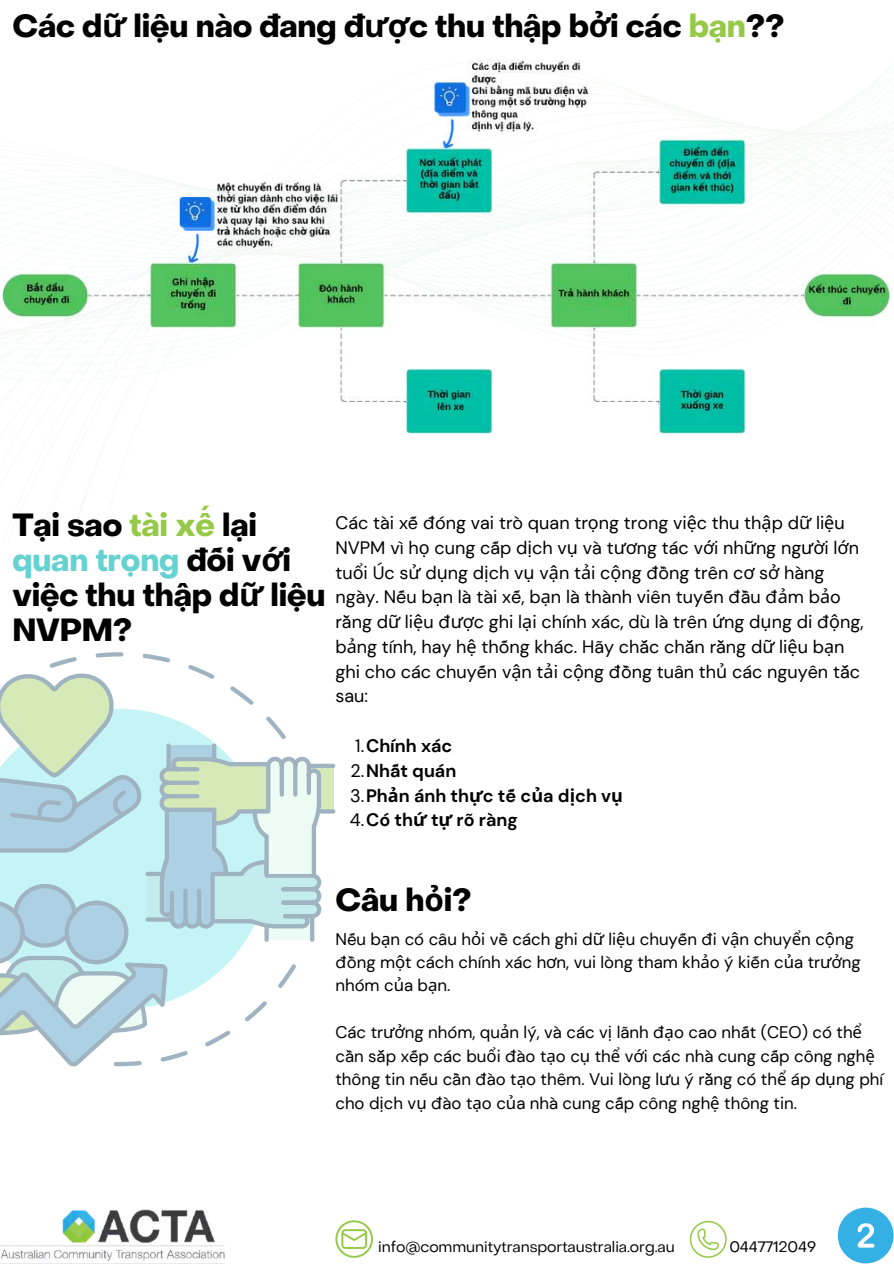
<style>
.page{position:relative;width:894px;height:1264px;background:#fff}
.page>*{position:absolute;margin:0;border:0;box-sizing:border-box;transform-origin:0 0}
.t1{font:700 31.5px/34.8px "Object Sans";letter-spacing:-.005em;color:#000}
.t2{font:18px/24.8px "DM Sans";color:#000}
.t3{font:700 18px/24.8px "DM Sans";color:#000}
.t4{font:16.8px/23.4px "DM Sans";color:#000}
.t5{font:15px "Object Sans";letter-spacing:-.005em;color:#000}
.s1{font-family:"Noto Sans"}
.s2{color:#97c948}
.s3{color:#66d1d1}
.s4{font-weight:400}
</style>
<div class="page">
<div style="left:837px;top:1207px;width:56px;height:56px;background:#35b0e4;border-radius:50%"></div>
<svg style="left:857px;top:1223px;width:17px;height:24px"></svg>
<svg style="left:309px;top:765px;width:24px;height:46px"></svg>
<svg style="left:0;top:652px;width:324px;height:414px"></svg>
<svg style="left:67px;top:902px;width:59px;height:60px;background:#abcee0"></svg>
<div style="left:65px;top:900px;width:63px;height:64px;border:4px solid #093c5f;border-radius:50%"></div>
<svg style="left:335px;top:1220px;width:37px;height:37px"></svg>
<svg style="left:689px;top:1220px;width:37px;height:37px"></svg>
<img style="left:0;top:1209px;width:224px;height:53px">
<img style="left:0;top:59px;width:893px;height:378px">
<h1 class="t1" style="left:12px;top:12px;width:773px">Các d<span class="s1">ữ</span> liệu nào đang đ<span class="s1">ượ</span>c thu thập b<span class="s1">ở</span>i các <span class="s2">bạn</span>??</h1>
<h1 class="t1" style="left:12px;top:510px;width:314px">Tại sao <span class="s2">tài xế</span> lại <span class="s3">quan trọng</span> đốiố v<span class="s1">ớ</span>i việc thu thập d<span class="s1">ữ</span> liệu<br>NVPM?</h1>
<p class="t2" style="left:335px;top:510px;width:529px">Các tài xế đóng vai trò quan tr<span class="s1">ọ</span>ng trong vi<span class="s1">ệ</span>c thu th<span class="s1">ậ</span>p d<span class="s1">ữ</span> li<span class="s1">ệ</span>u NVPM vì h<span class="s1">ọ</span> cung cấp d<span class="s1">ị</span>ch v<span class="s1">ụ</span> và t<span class="s1">ươ</span>ng tác v<span class="s1">ớ</span>i nh<span class="s1">ữ</span>ng ng<span class="s1">ườ</span>i l<span class="s1">ớ</span>n tu<span class="s1">ổ</span>i Úc s<span class="s1">ử</span> d<span class="s1">ụ</span>ng d<span class="s1">ị</span>ch v<span class="s1">ụ</span> v<span class="s1">ậ</span>n t<span class="s1">ả</span>i c<span class="s1">ộ</span>ng đồng trên c<span class="s1">ơ</span> s<span class="s1">ở</span> hàng ngày. Nếu b<span class="s1">ạ</span>n là tài xế, b<span class="s1">ạ</span>n là thành viên tuyến đầu đ<span class="s1">ả</span>m b<span class="s1">ả</span>o rằng d<span class="s1">ữ</span> li<span class="s1">ệ</span>u đ<span class="s1">ượ</span>c ghi l<span class="s1">ạ</span>i chính xác, dù là trên <span class="s1">ứ</span>ng d<span class="s1">ụ</span>ng di đ<span class="s1">ộ</span>ng, b<span class="s1">ả</span>ng tính, hay h<span class="s1">ệ</span> thống khác. Hãy chắc chắn rằng d<span class="s1">ữ</span> li<span class="s1">ệ</span>u b<span class="s1">ạ</span>n ghi cho các chuyến v<span class="s1">ậ</span>n t<span class="s1">ả</span>i c<span class="s1">ộ</span>ng đồng tuân th<span class="s1">ủ</span> các nguyên tắc sau:</p>
<p class="t3" style="left:350px;top:733px;width:274px;text-indent:5px"><span class="s4">1.</span>Chính xác<br><span class="s4">2.</span>Nhất quán<br><span class="s4">3.</span>Ph<span class="s1">ả</span>n ánh th<span class="s1">ự</span>c tế c<span class="s1">ủ</span>a d<span class="s1">ị</span>ch v<span class="s1">ụ<br></span><span class="s4">4.</span>Có th<span class="s1">ứ</span> t<span class="s1">ự</span> rõ ràng</p>
<h1 class="t1" style="left:335px;top:885px;width:137px">Câu h<span class="s1">ỏ</span>i?</h1>
<p class="t4" style="left:335px;top:927px;width:526px">Nếu b<span class="s1">ạ</span>n có câu h<span class="s1">ỏ</span>i về cách ghi d<span class="s1">ữ</span> li<span class="s1">ệ</span>u chuyến đi v<span class="s1">ậ</span>n chuy<span class="s1">ể</span>n c<span class="s1">ộ</span>ng đồng m<span class="s1">ộ</span>t cách chính xác h<span class="s1">ơ</span>n, vui lòng tham kh<span class="s1">ả</span>o ý kiến c<span class="s1">ủ</span>a tr<span class="s1">ưở</span>ng nhóm c<span class="s1">ủ</span>a b<span class="s1">ạ</span>n.</p>
<p class="t4" style="left:335px;top:1020px;width:549px">Các tr<span class="s1">ưở</span>ng nhóm, qu<span class="s1">ả</span>n lý, và các v<span class="s1">ị</span> lãnh đ<span class="s1">ạ</span>o cao nhất (CEO) có th<span class="s1">ể </span>cần sắp xếp các bu<span class="s1">ổ</span>i đào t<span class="s1">ạ</span>o c<span class="s1">ụ</span> th<span class="s1">ể</span> v<span class="s1">ớ</span>i các nhà cung cấp công ngh<span class="s1">ệ </span>thông tin nếu cần đào t<span class="s1">ạ</span>o thêm. Vui lòng l<span class="s1">ư</span>u ý rằng có th<span class="s1">ể</span> áp d<span class="s1">ụ</span>ng phí cho d<span class="s1">ị</span>ch v<span class="s1">ụ</span> đào t<span class="s1">ạ</span>o c<span class="s1">ủ</span>a nhà cung cấp công ngh<span class="s1">ệ</span> thông tin.</p>
<p class="t5" style="left:378px;top:1240px;width:298px">info@communitytransportaustralia.org.au</p>
<p class="t5" style="left:729px;top:1240px;width:88px">0447712049</p>
</div>
